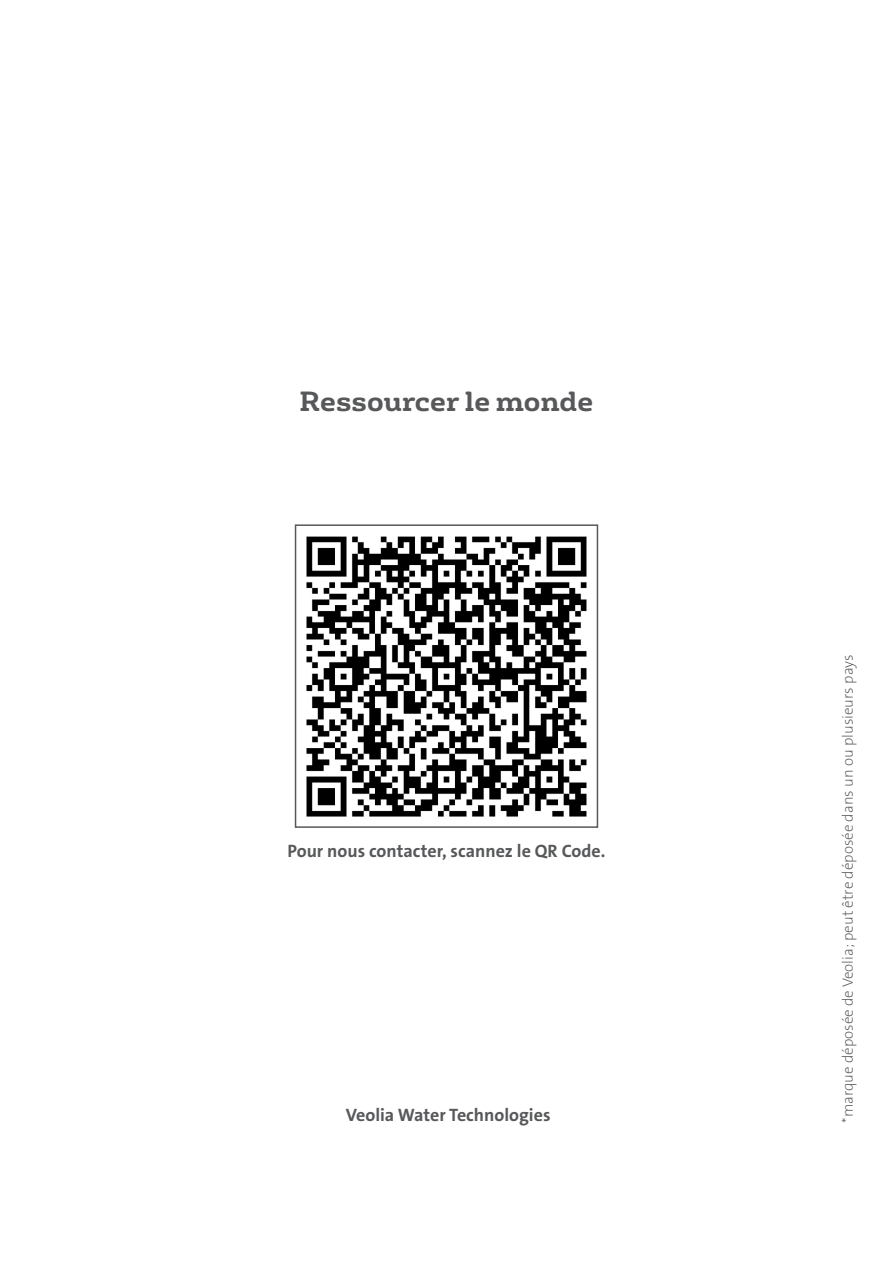
<style>
.page{position:relative;width:893px;height:1263px;background:#fff}
.page>*{position:absolute;margin:0;border:0;box-sizing:border-box;transform-origin:0 0}
.t1{font:700 27px "FS Rufus";color:#57585a}
.t2{font:18px "The Sans Veolia W7 Bld";color:#57585a}
.t3{font:15px "The Sans Veolia W2 Ex Lig";color:#57585a}
</style>
<div class="page">
<img style="left:306px;top:536px;width:281px;height:281px">
<div style="left:295px;top:524px;width:303px;height:304px;border:2px solid #57585a"></div>
<p class="t1" style="left:300px;top:378px;width:295px">Ressourcer le monde</p>
<p class="t2" style="left:287px;top:839px;width:319px">Pour nous contacter, scannez le QR Code.</p>
<p class="t2" style="left:346px;top:1103px;width:206px">Veolia Water Technologies</p>
<p class="t3" style="left:838px;top:1123px;width:470px;rotate:-90deg">*marque déposée de Veolia; peut être déposée dans un ou plusieurs pays</p>
</div>
